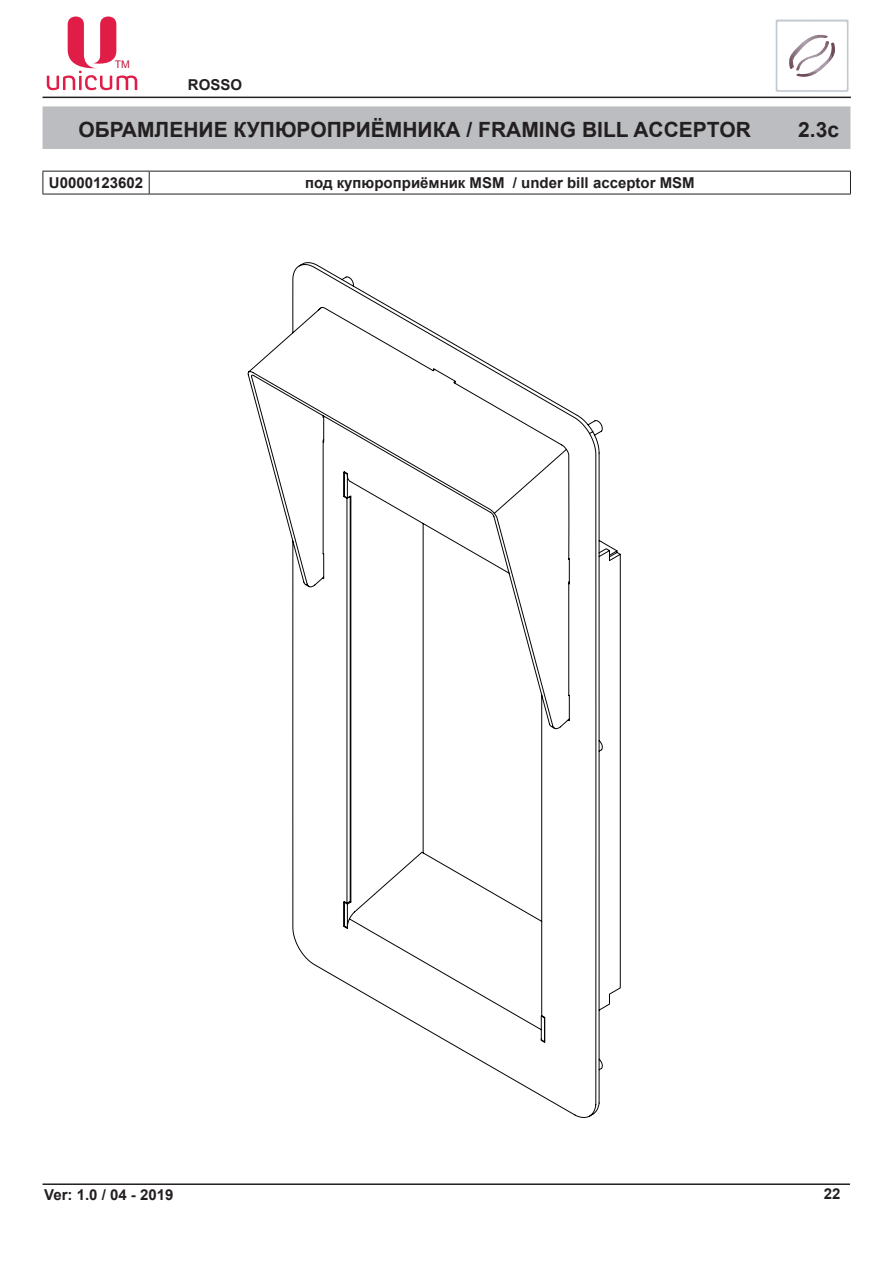
<style>
.page{position:relative;width:893px;height:1263px;background:#fff}
.page>*{position:absolute;margin:0;border:0;box-sizing:border-box;transform-origin:0 0}
.t1{font:700 21px "Arial";color:#231f20}
.t2{font:700 15px "Arial";color:#231f20}
.t3{font:10.5px "Arial";color:#ba1e3e}
</style>
<div class="page">
<hr style="left:43px;top:97px;width:808px;height:1px;background:#231f20">
<hr style="left:43px;top:1183px;width:807px;height:2px;background:#231f20">
<svg style="left:775px;top:19px;width:74px;height:73px"></svg>
<svg style="left:47px;top:17px;width:90px;height:73px"></svg>
<div style="left:43px;top:106px;width:807px;height:43px;background:#bcbdc0"></div>
<hr style="left:43px;top:171px;width:106px;height:1px;background:#231f20">
<svg style="left:43px;top:171px;width:1px;height:23px"></svg>
<hr style="left:149px;top:171px;width:702px;height:1px;background:#231f20">
<svg style="left:149px;top:171px;width:1px;height:23px"></svg>
<svg style="left:850px;top:171px;width:1px;height:23px"></svg>
<hr style="left:43px;top:194px;width:106px;height:1px;background:#231f20">
<hr style="left:149px;top:194px;width:702px;height:1px;background:#231f20">
<svg style="left:248px;top:263px;width:372px;height:855px"></svg>
<p class="t3" style="left:115px;top:57px;width:17px">ТМ</p>
<p class="t2" style="left:188px;top:75px;width:54px">ROSSO</p>
<h1 class="t1" style="left:78px;top:115px;width:169px">обрамление куп</h1>
<h1 class="t1" style="left:275px;top:115px;width:477px">юроприёмника / Framing bill acceptor</h1>
<h1 class="t1" style="left:798px;top:115px;width:42px">2.3c</h1>
<p class="t2" style="left:49px;top:173px;width:96px">U0000123602</p>
<p class="t2" style="left:305px;top:173px;width:389px">под купюроприёмник MSM / under bill acceptor MSM</p>
<p class="t2" style="left:44px;top:1185px;width:131px">Ver: 1.0 / 04 - 2019</p>
<p class="t2" style="left:824px;top:1184px;width:18px">22</p>
</div>
